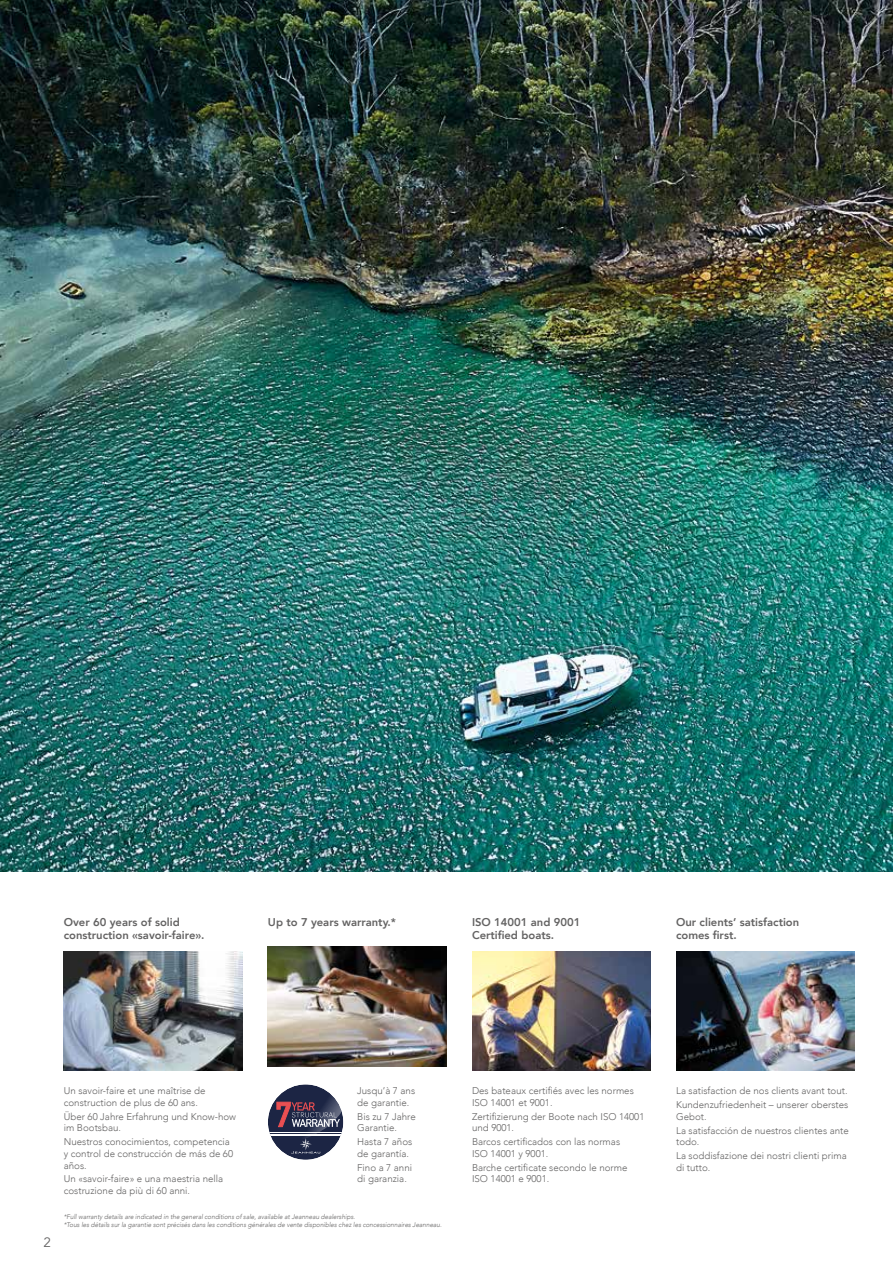
<style>
.page{position:relative;width:893px;height:1263px;background:#fff}
.page>*{position:absolute;margin:0;border:0;box-sizing:border-box;transform-origin:0 0}
.t1{font:13.5px "Avenir";color:#646363}
.t2{font:800 11.25px/13.5px "Avenir";color:#646363}
.t3{font:300 9.75px/11.7px "Avenir";color:#646363}
.t4{font:italic 300 6.75px/8.1px "Avenir";color:#646363;scale:.95 1}
</style>
<div class="page">
<img style="left:0;top:0;width:893px;height:872px">
<img style="left:64px;top:951px;width:178px;height:120px">
<img style="left:676px;top:951px;width:179px;height:120px">
<img style="left:472px;top:951px;width:179px;height:120px">
<img style="left:268px;top:947px;width:178px;height:120px">
<svg style="left:268px;top:1084px;width:75px;height:76px"></svg>
<svg style="left:268px;top:1084px;width:74px;height:69px"></svg>
<p class="t2" style="left:64px;top:915px;width:142px">Over 60 years of solid construction «savoir-faire».</p>
<p class="t2" style="left:676px;top:915px;width:125px">Our clients’ satisfaction comes first.</p>
<p class="t2" style="left:472px;top:915px;width:110px">ISO 14001 and 9001<br>Certified boats.</p>
<p class="t2" style="left:268px;top:915px;width:130px">Up to 7 years warranty.*</p>
<h1 class="t1" style="left:44px;top:1234px;width:9px">2</h1>
<p class="t3" style="left:64px;top:1085px;width:143px">Un savoir-faire et une maîtrise de construction de plus de 60 ans.</p>
<p class="t3" style="left:64px;top:1110px;width:174px">Über 60 Jahre Erfahrung und Know-how im Bootsbau.</p>
<p class="t3" style="left:64px;top:1136px;width:171px">Nuestros conocimientos, competencia y control de construcción de más de 60 años.</p>
<p class="t3" style="left:64px;top:1173px;width:161px">Un «savoir-faire» e una maestria nella costruzione da più di 60 anni.</p>
<p class="t3" style="left:357px;top:1085px;width:60px">Jusqu’à 7 ans de garantie.</p>
<p class="t3" style="left:357px;top:1110px;width:60px">Bis zu 7 Jahre<br>Garantie.</p>
<p class="t3" style="left:357px;top:1136px;width:57px">Hasta 7 años de garantía.</p>
<p class="t3" style="left:357px;top:1161px;width:56px">Fino a 7 anni di garanzia.</p>
<p class="t4" style="left:64px;top:1212px;width:399px">*Full warranty details are indicated in the general conditions of sale, available at Jeanneau dealerships.<br>*Tous les détails sur la garantie sont précisés dans les conditions générales de vente disponibles chez les concessionnaires Jeanneau.</p>
<p class="t3" style="left:472px;top:1085px;width:163px">Des bateaux certifiés avec les normes<br>ISO 14001 et 9001.</p>
<p class="t3" style="left:472px;top:1110px;width:174px">Zertifizierung der Boote nach ISO 14001 und 9001.</p>
<p class="t3" style="left:472px;top:1136px;width:150px">Barcos certificados con las normas<br>ISO 14001 y 9001.</p>
<p class="t3" style="left:472px;top:1161px;width:157px">Barche certificate secondo le norme<br>ISO 14001 e 9001.</p>
<p class="t3" style="left:676px;top:1084px;width:174px;line-height:13.8px">La satisfaction de nos clients avant tout.<br>Kundenzufriedenheit – unserer oberstes</p>
<p class="t3" style="left:676px;top:1109px;width:174px;line-height:13.8px">Gebot.<br>La satisfacción de nuestros clientes ante</p>
<p class="t3" style="left:676px;top:1135px;width:172px;line-height:13.8px">todo.<br>La soddisfazione dei nostri clienti prima</p>
<p class="t3" style="left:676px;top:1161px;width:36px">di tutto.</p>
</div>
